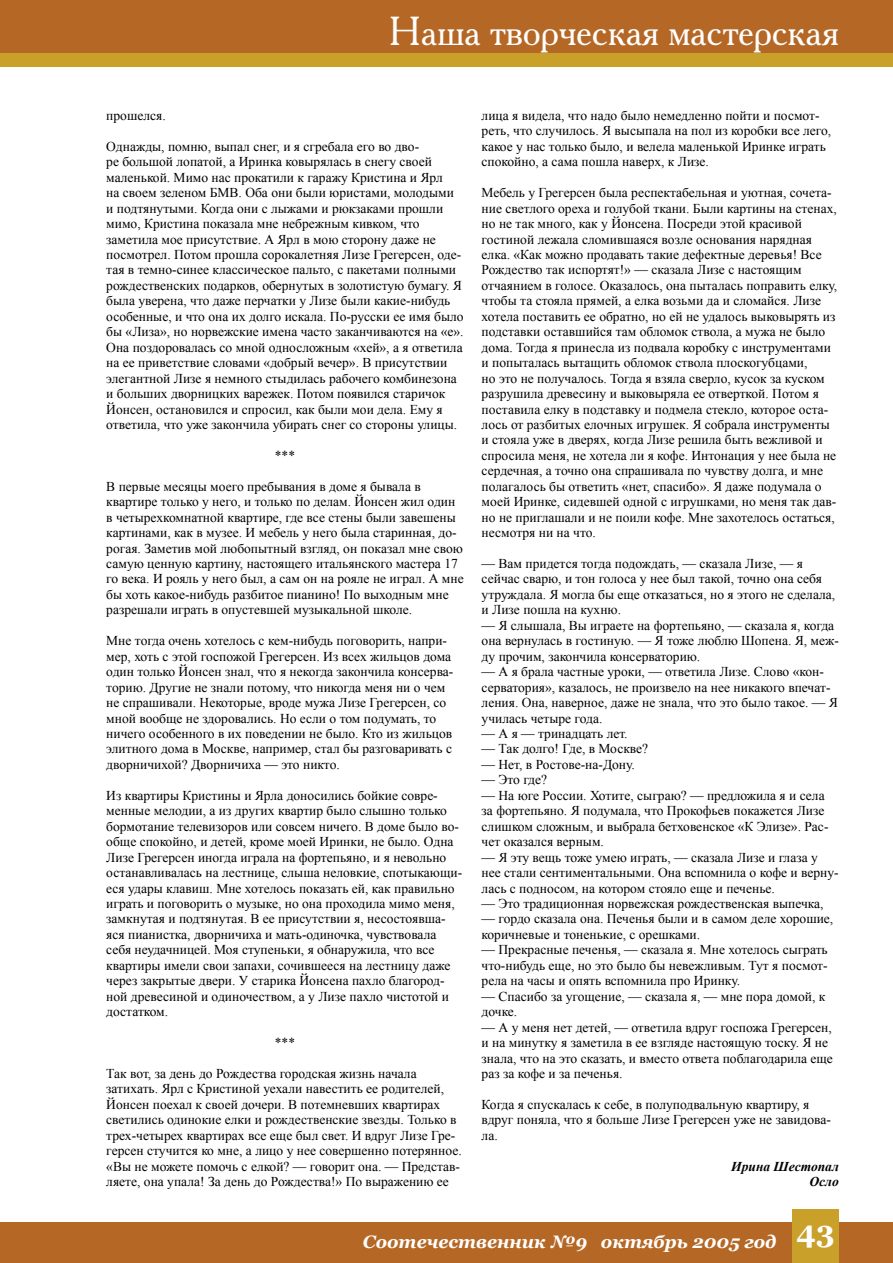
<style>
.page{position:relative;width:893px;height:1263px;background:#fff}
.page>*{position:absolute;margin:0;border:0;box-sizing:border-box;transform-origin:0 0}
.t1{font:40.5px "Academy C";color:#fff}
.t2{font:italic 700 18px "Georgia";color:#fff}
.Русский_12pt{font:13.5px/15.5px "Times New Roman";color:#000}
.Русский_12pt-2{font:italic 700 13.5px "Times New Roman";color:#000}
</style>
<div class="page">
<div style="left:0;top:0;width:893px;height:53px;background:#b56826"></div>
<div style="left:0;top:53px;width:893px;height:13px;background:#c9a02a"></div>
<div style="left:0;top:1222px;width:893px;height:41px;background:#b56826"></div>
<div style="left:793px;top:1209px;width:46px;height:54px;background:#c9a02a"></div>
<p class="t1" style="left:389px;top:6px;width:452px">Наша творческая мастерская</p>
<p class="Русский_12pt" style="left:106px;top:107px;width:61px">прошелся.</p>
<p class="Русский_12pt" style="left:106px;top:138px;width:359px">Однажды, помню, выпал снег, и я сгребала его во дво-<br>ре большой лопатой, а Иринка ковырялась в снегу своей маленькой. Мимо нас прокатили к гаражу Кристина и Ярл<br>на своем зеленом БМВ. Оба они были юристами, молодыми и подтянутыми. Когда они с лыжами и рюкзаками прошли мимо, Кристина показала мне небрежным кивком, что заметила мое присутствие. А Ярл в мою сторону даже не посмотрел. Потом прошла сорокалетняя Лизе Грегерсен, оде&shy;тая в темно-синее классическое пальто, с пакетами полными рождественских подарков, обернутых в золотистую бумагу. Я была уверена, что даже перчатки у Лизе были какие-нибудь особенные, и что она их долго искала. По-русски ее имя было бы «Лиза», но норвежские имена часто заканчиваются на «е».<br>Она поздоровалась со мной односложным «хей», а я ответила на ее приветствие словами «добрый вечер». В присутствии элегантной Лизе я немного стыдилась рабочего комбинезона и больших дворницких варежек. Потом появился старичок Йонсен, остановился и спросил, как были мои дела. Ему я ответила, что уже закончила убирать снег со стороны улицы.</p>
<p class="Русский_12pt" style="left:275px;top:447px;width:22px">***</p>
<p class="Русский_12pt" style="left:106px;top:478px;width:359px">В первые месяцы моего пребывания в доме я бывала в квартире только у него, и только по делам. Йонсен жил один в четырехкомнатной квартире, где все стены были завешены картинами, как в музее. И мебель у него была старинная, до&shy;рогая. Заметив мой любопытный взгляд, он показал мне свою самую ценную картину, настоящего итальянского мастера 17 го века. И рояль у него был, а сам он на рояле не играл. А мне бы хоть какое-нибудь разбитое пианино! По выходным мне разрешали играть в опустевшей музыкальной школе.</p>
<p class="Русский_12pt" style="left:106px;top:633px;width:349px">Мне тогда очень хотелось с кем-нибудь поговорить, напри&shy;мер, хоть с этой госпожой Грегерсен. Из всех жильцов дома один только Йонсен знал, что я некогда закончила консерва&shy;торию. Другие не знали потому, что никогда меня ни о чем не спрашивали. Некоторые, вроде мужа Лизе Грегерсен, со мной вообще не здоровались. Но если о том подумать, то ничего особенного в их поведении не было. Кто из жильцов элитного дома в Москве, например, стал бы разговаривать с дворничихой? Дворничиха — это никто.</p>
<p class="Русский_12pt" style="left:106px;top:787px;width:357px">Из квартиры Кристины и Ярла доносились бойкие совре&shy;менные мелодии, а из других квартир было слышно только бормотание телевизоров или совсем ничего. В доме было во&shy;обще спокойно, и детей, кроме моей Иринки, не было. Одна Лизе Грегерсен иногда играла на фортепьяно, и я невольно останавливалась на лестнице, слыша неловкие, спотыкающи&shy;еся удары клавиш. Мне хотелось показать ей, как правильно играть и поговорить о музыке, но она проходила мимо меня, замкнутая и подтянутая. В ее присутствии я, несостоявша&shy;яся пианистка, дворничиха и мать-одиночка, чувствовала себя неудачницей. Моя ступеньки, я обнаружила, что все квартиры имели свои запахи, сочившееся на лестницу даже через закрытые двери. У старика Йонсена пахло благород&shy;ной древесиной и одиночеством, а у Лизе пахло чистотой и достатком.</p>
<p class="Русский_12pt" style="left:275px;top:1034px;width:22px">***</p>
<p class="Русский_12pt" style="left:106px;top:1065px;width:357px">Так вот, за день до Рождества городская жизнь начала затихать. Ярл с Кристиной уехали навестить ее родителей, Йонсен поехал к своей дочери. В потемневших квартирах светились одинокие елки и рождественские звезды. Только в трех-четырех квартирах все еще был свет. И вдруг Лизе Гре&shy;герсен стучится ко мне, а лицо у нее совершенно потерянное. «Вы не можете помочь с елкой? — говорит она. — Представ&shy;ляете, она упала! За день до Рождества!» По выражению ее</p>
<p class="Русский_12pt" style="left:482px;top:107px;width:351px">лица я видела, что надо было немедленно пойти и посмот&shy;реть, что случилось. Я высыпала на пол из коробки все лего, какое у нас только было, и велела маленькой Иринке играть спокойно, а сама пошла наверх, к Лизе.</p>
<p class="Русский_12pt" style="left:482px;top:185px;width:357px">Мебель у Грегерсен была респектабельная и уютная, сочета&shy;ние светлого ореха и голубой ткани. Были картины на стенах, но не так много, как у Йонсена. Посреди этой красивой гостиной лежала сломившаяся возле основания нарядная елка. «Как можно продавать такие дефектные деревья! Все Рождество так испортят!» — сказала Лизе с настоящим отчаянием в голосе. Оказалось, она пыталась поправить елку, чтобы та стояла прямей, а елка возьми да и сломайся. Лизе хотела поставить ее обратно, но ей не удалось выковырять из подставки оставшийся там обломок ствола, а мужа не было дома. Тогда я принесла из подвала коробку с инструментами и попыталась вытащить обломок ствола плоскогубцами,<br>но это не получалось. Тогда я взяла сверло, кусок за куском разрушила древесину и выковыряла ее отверткой. Потом я поставила елку в подставку и подмела стекло, которое оста&shy;лось от разбитых елочных игрушек. Я собрала инструменты и стояла уже в дверях, когда Лизе решила быть вежливой и спросила меня, не хотела ли я кофе. Интонация у нее была не сердечная, а точно она спрашивала по чувству долга, и мне полагалось бы ответить «нет, спасибо». Я даже подумала о моей Иринке, сидевшей одной с игрушками, но меня так дав&shy;но не приглашали и не поили кофе. Мне захотелось остаться, несмотря ни на что.</p>
<p class="Русский_12pt" style="left:482px;top:556px;width:355px">— Вам придется тогда подождать, — сказала Лизе, — я сейчас сварю, и тон голоса у нее был такой, точно она себя утруждала. Я могла бы еще отказаться, но я этого не сделала, и Лизе пошла на кухню.</p>
<p class="Русский_12pt" style="left:482px;top:617px;width:359px">— Я слышала, Вы играете на фортепьяно, — сказала я, когда она вернулась в гостиную. — Я тоже люблю Шопена. Я, меж&shy;ду прочим, закончила консерваторию.</p>
<p class="Русский_12pt" style="left:482px;top:664px;width:358px">— А я брала частные уроки, — ответила Лизе. Слово «кон&shy;серватория», казалось, не произвело на нее никакого впечат&shy;ления. Она, наверное, даже не знала, что это было такое. — Я училась четыре года.</p>
<p class="Русский_12pt" style="left:482px;top:725px;width:148px">— А я — тринадцать лет.</p>
<p class="Русский_12pt" style="left:482px;top:741px;width:168px">— Так долго! Где, в Москве?</p>
<p class="Русский_12pt" style="left:482px;top:756px;width:155px">— Нет, в Ростове-на-Дону.</p>
<p class="Русский_12pt" style="left:482px;top:772px;width:67px">— Это где?</p>
<p class="Русский_12pt" style="left:482px;top:787px;width:348px">— На юге России. Хотите, сыграю? — предложила я и села за фортепьяно. Я подумала, что Прокофьев покажется Лизе слишком сложным, и выбрала бетховенское «К Элизе». Рас&shy;чет оказался верным.</p>
<p class="Русский_12pt" style="left:482px;top:849px;width:359px">— Я эту вещь тоже умею играть, — сказала Лизе и глаза у нее стали сентиментальными. Она вспомнила о кофе и верну&shy;лась с подносом, на котором стояло еще и печенье.</p>
<p class="Русский_12pt" style="left:482px;top:895px;width:344px">— Это традиционная норвежская рождественская выпечка,</p>
<p class="Русский_12pt" style="left:482px;top:911px;width:353px">— гордо сказала она. Печенья были и в самом деле хорошие, коричневые и тоненькие, с орешками.</p>
<p class="Русский_12pt" style="left:482px;top:942px;width:348px;text-align:justify">— Прекрасные печенья, — сказала я. Мне хотелось сыграть что-нибудь еще, но это было бы невежливым. Тут я посмот&shy;рела на часы и опять вспомнила про Иринку.</p>
<p class="Русский_12pt" style="left:482px;top:988px;width:345px">— Спасибо за угощение, — сказала я, — мне пора домой, к дочке.</p>
<p class="Русский_12pt" style="left:482px;top:1019px;width:353px">— А у меня нет детей, — ответила вдруг госпожа Грегерсен, и на минутку я заметила в ее взгляде настоящую тоску. Я не знала, что на это сказать, и вместо ответа поблагодарила еще раз за кофе и за печенья.</p>
<p class="Русский_12pt" style="left:482px;top:1096px;width:351px">Когда я спускалась к себе, в полуподвальную квартиру, я вдруг поняла, что я больше Лизе Грегерсен уже не завидова&shy;ла.</p>
<p class="Русский_12pt-2" style="left:731px;top:1157px;width:109px">Ирина Шестопал</p>
<p class="Русский_12pt-2" style="left:809px;top:1172px;width:31px">Осло</p>
<h2 class="t2" style="left:363px;top:1231px;width:473px">Соотечественник №9 октябрь 2005 год <sup>43</sup></h2>
</div>
